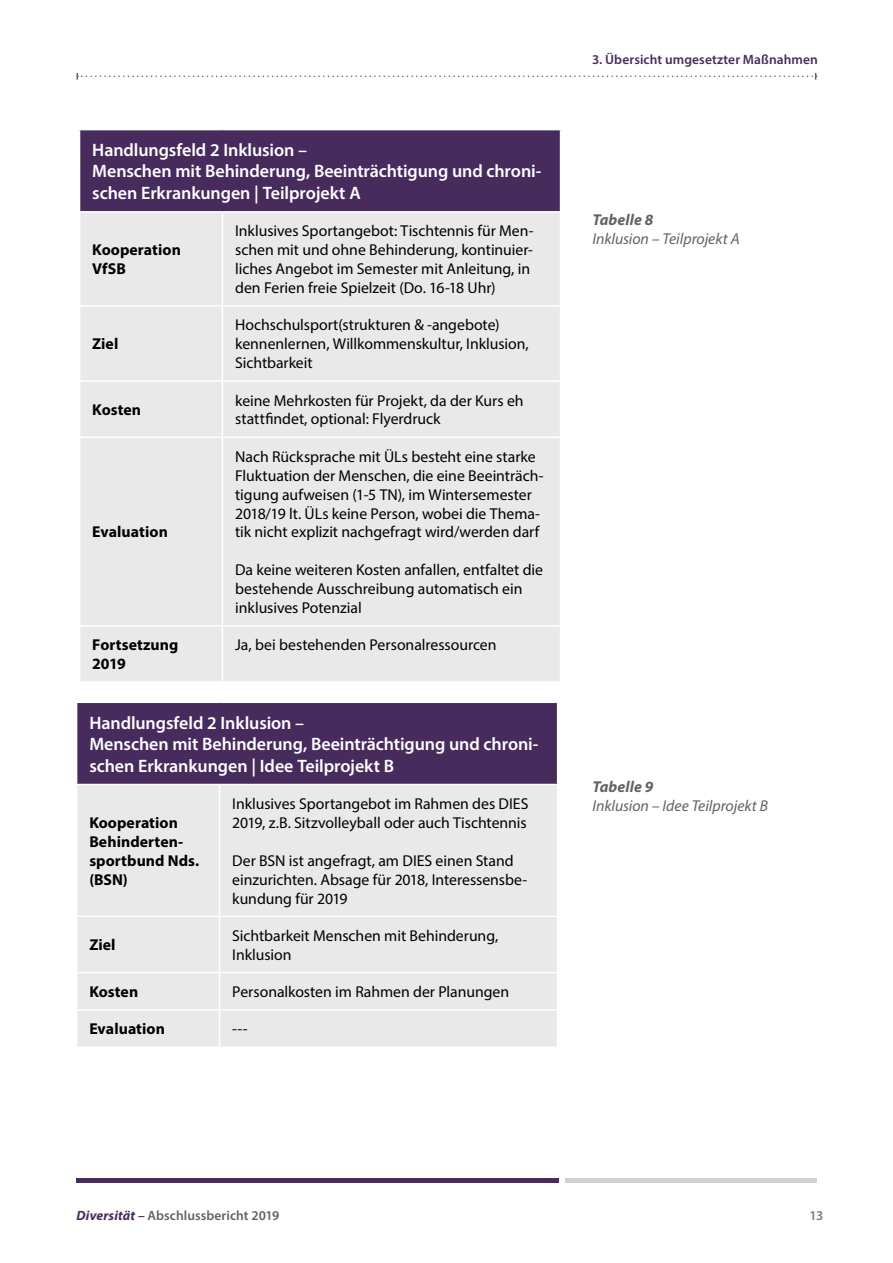
<style>
.page{position:relative;width:893px;height:1263px;background:#fff}
.page>*{position:absolute;margin:0;border:0;box-sizing:border-box;transform-origin:0 0}
.t1{font:600 18px/21.6px "Myriad Pro";letter-spacing:-.005em;color:#fff}
.t2{font:15.75px/18.9px "Myriad Pro";color:#000}
.t3{font:700 15.75px/18.9px "Myriad Pro";letter-spacing:.005em;color:#000}
.t4{font:italic 15.75px "Myriad Pro";color:#646363}
.t5{font:italic 700 15.75px "Myriad Pro";letter-spacing:.005em;color:#646363}
.t6{font:600 13.5px "Myriad Pro";letter-spacing:.005em;color:#646363}
.t7{font:600 13.5px "Myriad Pro";letter-spacing:.01em;color:#472b5d}
.t8{font:600 13.5px "Myriad Pro";color:#7c7b7b}
.s1{font-weight:700;font-style:italic;color:#472b5d}
.s2{color:#472b5d}
</style>
<div class="page">
<svg style="left:77px;top:73px;width:740px;height:7px"></svg>
<hr style="left:77px;top:1178px;width:482px;height:4px;background:#472b5d">
<hr style="left:565px;top:1178px;width:251px;height:4px;background:#d0d0d0">
<div style="left:80px;top:130px;width:481px;height:82px;background:#472b5d"></div>
<div style="left:80px;top:213px;width:480px;height:468px;background:#e9e9e9"></div>
<hr style="left:560px;top:130px;width:1px;height:81px;background:#fff">
<hr style="left:79px;top:211px;width:143px;height:2px;background:#fff">
<hr style="left:222px;top:211px;width:339px;height:2px;background:#fff">
<hr style="left:222px;top:213px;width:1px;height:92px;background:#fff">
<hr style="left:79px;top:305px;width:143px;height:2px;background:#fff">
<hr style="left:222px;top:305px;width:339px;height:2px;background:#fff">
<hr style="left:222px;top:307px;width:1px;height:73px;background:#fff">
<hr style="left:79px;top:380px;width:143px;height:2px;background:#fff">
<hr style="left:222px;top:380px;width:339px;height:2px;background:#fff">
<hr style="left:222px;top:382px;width:1px;height:54px;background:#fff">
<hr style="left:79px;top:436px;width:143px;height:2px;background:#fff">
<hr style="left:222px;top:436px;width:339px;height:2px;background:#fff">
<hr style="left:222px;top:438px;width:1px;height:187px;background:#fff">
<hr style="left:79px;top:625px;width:143px;height:1px;background:#fff">
<hr style="left:222px;top:625px;width:339px;height:1px;background:#fff">
<hr style="left:222px;top:626px;width:1px;height:55px;background:#fff">
<div style="left:77px;top:702px;width:481px;height:82px;background:#472b5d"></div>
<div style="left:77px;top:785px;width:480px;height:261px;background:#e9e9e9"></div>
<hr style="left:76px;top:701px;width:144px;height:2px;background:#fff">
<hr style="left:220px;top:701px;width:338px;height:2px;background:#fff">
<hr style="left:557px;top:703px;width:1px;height:81px;background:#fff">
<hr style="left:219px;top:785px;width:1px;height:130px;background:#fff">
<hr style="left:76px;top:915px;width:144px;height:2px;background:#fff">
<hr style="left:220px;top:915px;width:338px;height:2px;background:#fff">
<hr style="left:219px;top:917px;width:1px;height:55px;background:#fff">
<hr style="left:76px;top:972px;width:144px;height:1px;background:#fff">
<hr style="left:220px;top:972px;width:338px;height:1px;background:#fff">
<hr style="left:219px;top:973px;width:1px;height:36px;background:#fff">
<hr style="left:76px;top:1009px;width:144px;height:2px;background:#fff">
<hr style="left:220px;top:1009px;width:338px;height:2px;background:#fff">
<hr style="left:219px;top:1011px;width:1px;height:35px;background:#fff">
<p class="t1" style="left:92px;top:139px;width:451px">Handlungsfeld 2 Inklusion –<br>Menschen mit Behinderung, Beeinträchtigung und chroni&shy;schen Erkrankungen | Teilprojekt A</p>
<p class="t3" style="left:92px;top:240px;width:90px">Kooperation<br>VfSB</p>
<p class="t3" style="left:92px;top:334px;width:28px">Ziel</p>
<p class="t2" style="left:235px;top:221px;width:300px">Inklusives Sportangebot: Tischtennis für Men&shy;schen mit und ohne Behinderung, kontinuier&shy;liches Angebot im Semester mit Anleitung, in den Ferien freie Spielzeit (Do. 16-18 Uhr)</p>
<p class="t2" style="left:235px;top:315px;width:295px">Hochschulsport(strukturen &amp; -angebote) kennenlernen, Willkommenskultur, Inklusion,<br>Sichtbarkeit</p>
<p class="t3" style="left:92px;top:400px;width:50px">Kosten</p>
<p class="t2" style="left:235px;top:391px;width:290px">keine Mehrkosten für Projekt, da der Kurs eh stattfindet, optional: Flyerdruck</p>
<p class="t3" style="left:92px;top:522px;width:77px">Evaluation</p>
<p class="t2" style="left:235px;top:447px;width:310px">Nach Rücksprache mit ÜLs besteht eine starke Fluktuation der Menschen, die eine Beeinträch&shy;tigung aufweisen (1-5 TN), im Wintersemester 2018/19 lt. ÜLs keine Person, wobei die Thema&shy;tik nicht explizit nachgefragt wird/werden darf</p>
<p class="t2" style="left:235px;top:560px;width:309px">Da keine weiteren Kosten anfallen, entfaltet die bestehende Ausschreibung automatisch ein inklusives Potenzial</p>
<p class="t3" style="left:92px;top:635px;width:88px">Fortsetzung<br>2019</p>
<p class="t2" style="left:235px;top:635px;width:263px">Ja, bei bestehenden Personalressourcen</p>
<p class="t1" style="left:89px;top:711px;width:451px">Handlungsfeld 2 Inklusion –<br>Menschen mit Behinderung, Beeinträchtigung und chroni&shy;schen Erkrankungen | Idee Teilprojekt B</p>
<p class="t3" style="left:89px;top:813px;width:112px">Kooperation<br>Behinderten&shy;sportbund Nds. (BSN)</p>
<p class="t2" style="left:232px;top:794px;width:298px">Inklusives Sportangebot im Rahmen des DIES<br>2019, z.B. Sitzvolleyball oder auch Tischtennis</p>
<p class="t2" style="left:232px;top:851px;width:296px">Der BSN ist angefragt, am DIES einen Stand einzurichten. Absage für 2018, Interessensbe&shy;kundung für 2019</p>
<p class="t3" style="left:89px;top:935px;width:28px">Ziel</p>
<p class="t2" style="left:232px;top:926px;width:268px">Sichtbarkeit Menschen mit Behinderung,<br>Inklusion</p>
<p class="t3" style="left:89px;top:982px;width:50px">Kosten</p>
<p class="t2" style="left:232px;top:982px;width:278px">Personalkosten im Rahmen der Planungen</p>
<p class="t3" style="left:89px;top:1019px;width:77px">Evaluation</p>
<p class="t2" style="left:232px;top:1019px;width:17px">---</p>
<p class="t7" style="left:592px;top:51px;width:227px">3. Übersicht umgesetzter Maßnahmen</p>
<p class="t5" style="left:592px;top:209px;width:63px">Tabelle 8</p>
<p class="t4" style="left:592px;top:229px;width:149px">Inklusion – Teilprojekt A</p>
<p class="t5" style="left:592px;top:776px;width:63px">Tabelle 9</p>
<p class="t4" style="left:592px;top:795px;width:177px">Inklusion – Idee Teilprojekt B</p>
<p class="t6" style="left:77px;top:1207px;width:204px"><span class="s1">Diversität</span> <span class="s2">–</span> Abschlussbericht 2019</p>
<p class="t8" style="left:810px;top:1207px;width:15px">13</p>
</div>
